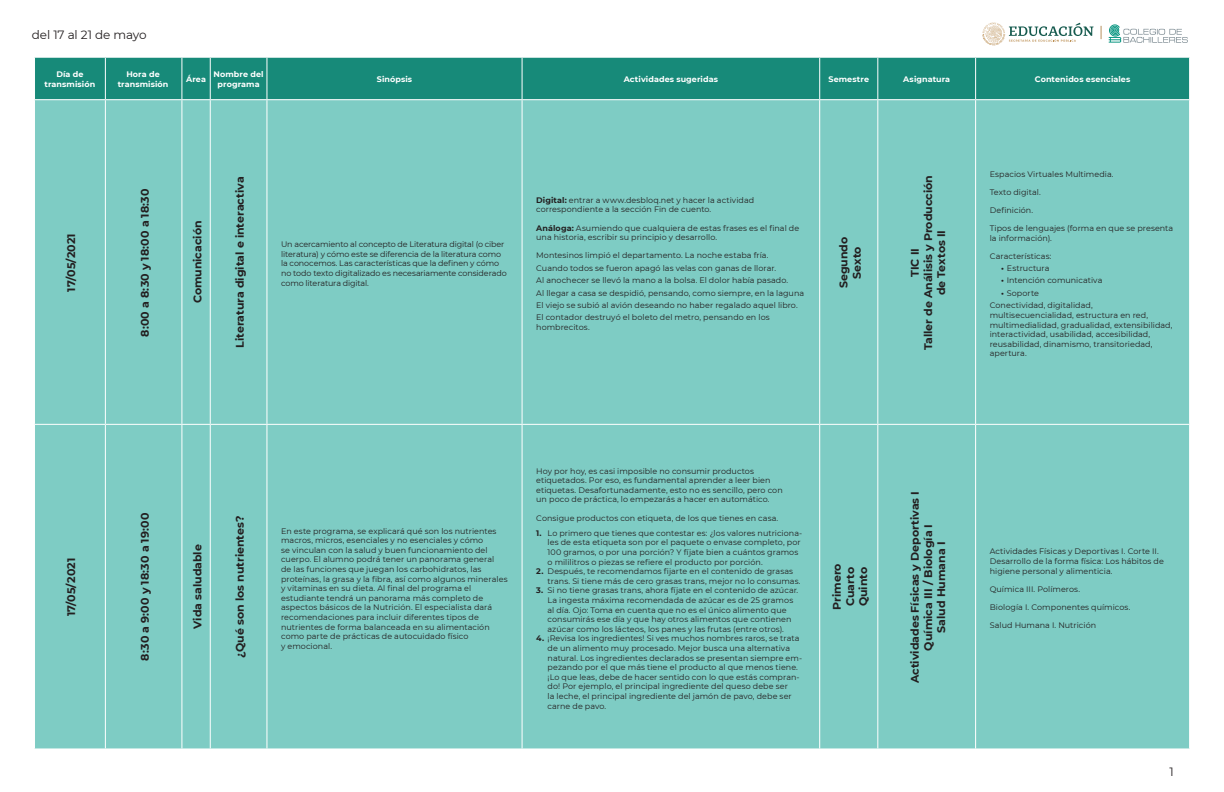
<style>
.page{position:relative;width:1224px;height:792px;background:#fff}
.page>*{position:absolute;margin:0;border:0;box-sizing:border-box;transform-origin:0 0}
.t1{font:12px "Montserrat";letter-spacing:-.015em;color:#231f20}
.t2{font:700 11px/13.2px "Montserrat";color:#231f20;text-align:center}
.t3{font:8px/9.6px "Montserrat";letter-spacing:.005em;color:#231f20}
.t4{font:8px/9.6px "Montserrat";letter-spacing:-.015em;color:#231f20}
.t5{font:700 8px/9.6px "Montserrat";letter-spacing:.01em;color:#fff;text-align:center}
.s1{font-weight:700}
</style>
<div class="page">
<svg style="left:1109px;top:24px;width:79px;height:19px"></svg>
<svg style="left:1101px;top:26px;width:1px;height:13px"></svg>
<svg style="left:982px;top:23px;width:112px;height:23px"></svg>
<div style="left:35px;top:58px;width:1154px;height:41px;background:#178a79"></div>
<div style="left:35px;top:100px;width:231px;height:648px;background:#7eccc4"></div>
<div style="left:267px;top:100px;width:922px;height:648px;background:#7eccc4"></div>
<hr style="left:105px;top:100px;width:1px;height:324px;background:#fff">
<hr style="left:181px;top:100px;width:1px;height:324px;background:#fff">
<hr style="left:210px;top:100px;width:1px;height:324px;background:#fff">
<hr style="left:522px;top:100px;width:1px;height:324px;background:#fff">
<hr style="left:877px;top:100px;width:1px;height:324px;background:#fff">
<hr style="left:34px;top:424px;width:71px;height:1px;background:#fff">
<hr style="left:105px;top:424px;width:77px;height:1px;background:#fff">
<hr style="left:105px;top:425px;width:1px;height:323px;background:#fff">
<svg style="left:182px;top:424px;width:28px;height:1px"></svg>
<hr style="left:181px;top:425px;width:1px;height:323px;background:#fff">
<hr style="left:210px;top:424px;width:57px;height:1px;background:#fff">
<hr style="left:210px;top:425px;width:1px;height:323px;background:#fff">
<hr style="left:267px;top:424px;width:255px;height:1px;background:#fff">
<hr style="left:522px;top:424px;width:298px;height:1px;background:#fff">
<hr style="left:522px;top:425px;width:1px;height:323px;background:#fff">
<hr style="left:820px;top:424px;width:58px;height:1px;background:#fff">
<hr style="left:878px;top:424px;width:98px;height:1px;background:#fff">
<hr style="left:877px;top:425px;width:1px;height:323px;background:#fff">
<hr style="left:976px;top:424px;width:214px;height:1px;background:#fff">
<svg style="left:182px;top:748px;width:28px;height:1px"></svg>
<hr style="left:819px;top:100px;width:1px;height:324px;background:#fff">
<hr style="left:975px;top:100px;width:1px;height:324px;background:#fff">
<hr style="left:819px;top:425px;width:1px;height:323px;background:#fff">
<hr style="left:975px;top:425px;width:1px;height:323px;background:#fff">
<hr style="left:105px;top:58px;width:1px;height:41px;background:#fff">
<svg style="left:182px;top:57px;width:28px;height:1px"></svg>
<hr style="left:181px;top:58px;width:1px;height:41px;background:#fff">
<svg style="left:182px;top:99px;width:28px;height:1px"></svg>
<hr style="left:210px;top:58px;width:1px;height:41px;background:#fff">
<hr style="left:877px;top:58px;width:1px;height:41px;background:#fff">
<hr style="left:819px;top:58px;width:1px;height:41px;background:#fff">
<hr style="left:975px;top:58px;width:1px;height:41px;background:#fff">
<hr style="left:266px;top:58px;width:1px;height:41px;background:#fff">
<hr style="left:522px;top:58px;width:1px;height:41px;background:#fff">
<h1 class="t1" style="left:32px;top:26px;width:116px">del 17 al 21 de mayo</h1>
<p class="t5" style="left:45px;top:69px;width:52px">Día de transmisión</p>
<p class="t5" style="left:118px;top:69px;width:52px">Hora de transmisión</p>
<p class="t5" style="left:186px;top:74px;width:21px">Área</p>
<p class="t5" style="left:214px;top:69px;width:51px">Nombre del programa</p>
<p class="t5" style="left:377px;top:74px;width:37px">Sinópsis</p>
<p class="t5" style="left:624px;top:74px;width:96px">Actividades sugeridas</p>
<p class="t5" style="left:828px;top:74px;width:42px">Semestre</p>
<p class="t5" style="left:903px;top:74px;width:49px">Asignatura</p>
<p class="t5" style="left:1035px;top:74px;width:97px">Contenidos esenciales</p>
<h2 class="t2" style="left:64px;top:292px;width:60px;rotate:-90deg">17/05/2021</h2>
<h2 class="t2" style="left:64px;top:616px;width:60px;rotate:-90deg">17/05/2021</h2>
<h2 class="t2" style="left:138px;top:337px;width:150px;rotate:-90deg">8:00 a 8:30 y 18:00 a 18:30</h2>
<h2 class="t2" style="left:190px;top:303px;width:84px;rotate:-90deg">Comunicación</h2>
<h2 class="t2" style="left:233px;top:348px;width:173px;rotate:-90deg">Literatura digital e interactiva</h2>
<p class="t4" style="left:281px;top:239px;width:227px">Un acercamiento al concepto de Literatura digital (o ciber literatura) y cómo este se diferencia de la literatura como la conocemos. Las características que la definen y cómo no todo texto digitalizado es necesariamente considerado como literatura digital.</p>
<p class="t3" style="left:536px;top:195px;width:220px"><span class="s1">Digital:</span> entrar a www.desbloq.net y hacer la actividad correspondiente a la sección Fin de cuento.</p>
<p class="t3" style="left:536px;top:223px;width:265px"><span class="s1">Análoga:</span> Asumiendo que cualquiera de estas frases es el final de una historia, escribir su principio y desarrollo.</p>
<p class="t3" style="left:536px;top:249px;width:269px;line-height:12.4px">Montesinos limpió el departamento. La noche estaba fría.<br>Cuando todos se fueron apagó las velas con ganas de llorar.<br>Al anochecer se llevó la mano a la bolsa. El dolor había pasado.<br>Al llegar a casa se despidió, pensando, como siempre, en la laguna El viejo se subió al avión deseando no haber regalado aquel libro.<br>El contador destruyó el boleto del metro, pensando en los</p>
<p class="t3" style="left:536px;top:322px;width:55px">hombrecitos.</p>
<h2 class="t2" style="left:836px;top:288px;width:53px;rotate:-90deg">Segundo<br>Sexto</h2>
<h2 class="t2" style="left:908px;top:350px;width:177px;rotate:-90deg">TIC II<br>Taller de Análisis y Producción de Textos II</h2>
<h2 class="t2" style="left:138px;top:661px;width:149px;rotate:-90deg">8:30 a 9:00 y 18:30 a 19:00</h2>
<h2 class="t2" style="left:190px;top:629px;width:86px;rotate:-90deg">Vida saludable</h2>
<h2 class="t2" style="left:233px;top:658px;width:144px;rotate:-90deg">¿Qué son los nutrientes?</h2>
<p class="t3" style="left:281px;top:526px;width:228px">En este programa, se explicará qué son los nutrientes macros, micros, esenciales y no esenciales y cómo<br>se vinculan con la salud y buen funcionamiento del cuerpo. El alumno podrá tener un panorama general<br>de las funciones que juegan los carbohidratos, las proteínas, la grasa y la fibra, así como algunos minerales y vitaminas en su dieta. Al final del programa el estudiante tendrá un panorama más completo de aspectos básicos de la Nutrición. El especialista dará recomendaciones para incluir diferentes tipos de nutrientes de forma balanceada en su alimentación como parte de prácticas de autocuidado físico<br>y emocional.</p>
<p class="t3" style="left:536px;top:466px;width:248px">Hoy por hoy, es casi imposible no consumir productos etiquetados. Por eso, es fundamental aprender a leer bien etiquetas. Desafortunadamente, esto no es sencillo, pero con un poco de práctica, lo empezarás a hacer en automático.</p>
<p class="t3" style="left:536px;top:513px;width:244px">Consigue productos con etiqueta, de los que tienes en casa.</p>
<p class="t3" style="left:548px;top:528px;width:256px;text-indent:-11px"><span class="s1">1.</span> Lo primero que tienes que contestar es: ¿los valores nutriciona&shy;les de esta etiqueta son por el paquete o envase completo, por 100 gramos, o por una porción? Y fíjate bien a cuántos gramos o mililitros o piezas se refiere el producto por porción.</p>
<p class="t3" style="left:548px;top:566px;width:255px;text-indent:-11px"><span class="s1">2.</span> Después, te recomendamos fijarte en el contenido de grasas trans. Si tiene más de cero grasas trans, mejor no lo consumas.</p>
<p class="t3" style="left:548px;top:585px;width:252px;text-indent:-11px"><span class="s1">3.</span> Si no tiene grasas trans, ahora fíjate en el contenido de azúcar.<br>La ingesta máxima recomendada de azúcar es de 25 gramos al día. Ojo: Toma en cuenta que no es el único alimento que consumirás ese día y que hay otros alimentos que contienen azúcar como los lácteos, los panes y las frutas (entre otros).</p>
<p class="t3" style="left:548px;top:633px;width:256px;text-indent:-11px"><span class="s1">4.</span> ¡Revisa los ingredientes! Si ves muchos nombres raros, se trata de un alimento muy procesado. Mejor busca una alternativa natural. Los ingredientes declarados se presentan siempre em&shy;pezando por el que más tiene el producto al que menos tiene. ¡Lo que leas, debe de hacer sentido con lo que estás compran&shy;do! Por ejemplo, el principal ingrediente del queso debe ser<br>la leche, el principal ingrediente del jamón de pavo, debe ser carne de pavo.</p>
<h2 class="t2" style="left:830px;top:610px;width:48px;text-align:left;rotate:-90deg">Primero<br>Cuarto<br>Quinto</h2>
<h2 class="t2" style="left:908px;top:683px;width:194px;rotate:-90deg">Actividades Físicas y Deportivas I<br>Química III / Biología I<br>Salud Humana I</h2>
<p class="t3" style="left:990px;top:169px;width:125px">Espacios Virtuales Multimedia.</p>
<p class="t3" style="left:990px;top:187px;width:53px">Texto digital.</p>
<p class="t3" style="left:990px;top:205px;width:45px">Definición.</p>
<p class="t3" style="left:990px;top:223px;width:185px">Tipos de lenguajes (forma en que se presenta la información).</p>
<p class="t3" style="left:990px;top:251px;width:63px">Características:</p>
<p class="t3" style="left:1001px;top:263px;width:50px"><span class="s1">•</span> Estructura</p>
<p class="t3" style="left:1001px;top:276px;width:103px"><span class="s1">•</span> Intención comunicativa</p>
<p class="t3" style="left:990px;top:287px;width:104px;line-height:12.4px;text-indent:11px"><span class="s1">•</span> Soporte<br>Conectividad, digitalidad,</p>
<p class="t3" style="left:990px;top:310px;width:184px">multisecuencialidad, estructura en red, multimedialidad, gradualidad, extensibilidad, interactividad, usabilidad, accesibilidad, reusabilidad, dinamismo, transitoriedad, apertura.</p>
<p class="t3" style="left:990px;top:546px;width:176px">Actividades Físicas y Deportivas I. Corte II.<br>Desarrollo de la forma física: Los hábitos de higiene personal y alimenticia.</p>
<p class="t3" style="left:990px;top:584px;width:92px">Química III. Polímeros.</p>
<p class="t3" style="left:990px;top:602px;width:142px">Biología I. Componentes químicos.</p>
<p class="t3" style="left:990px;top:620px;width:108px">Salud Humana I. Nutrición</p>
<h1 class="t1" style="left:1169px;top:763px;width:6px">1</h1>
</div>
